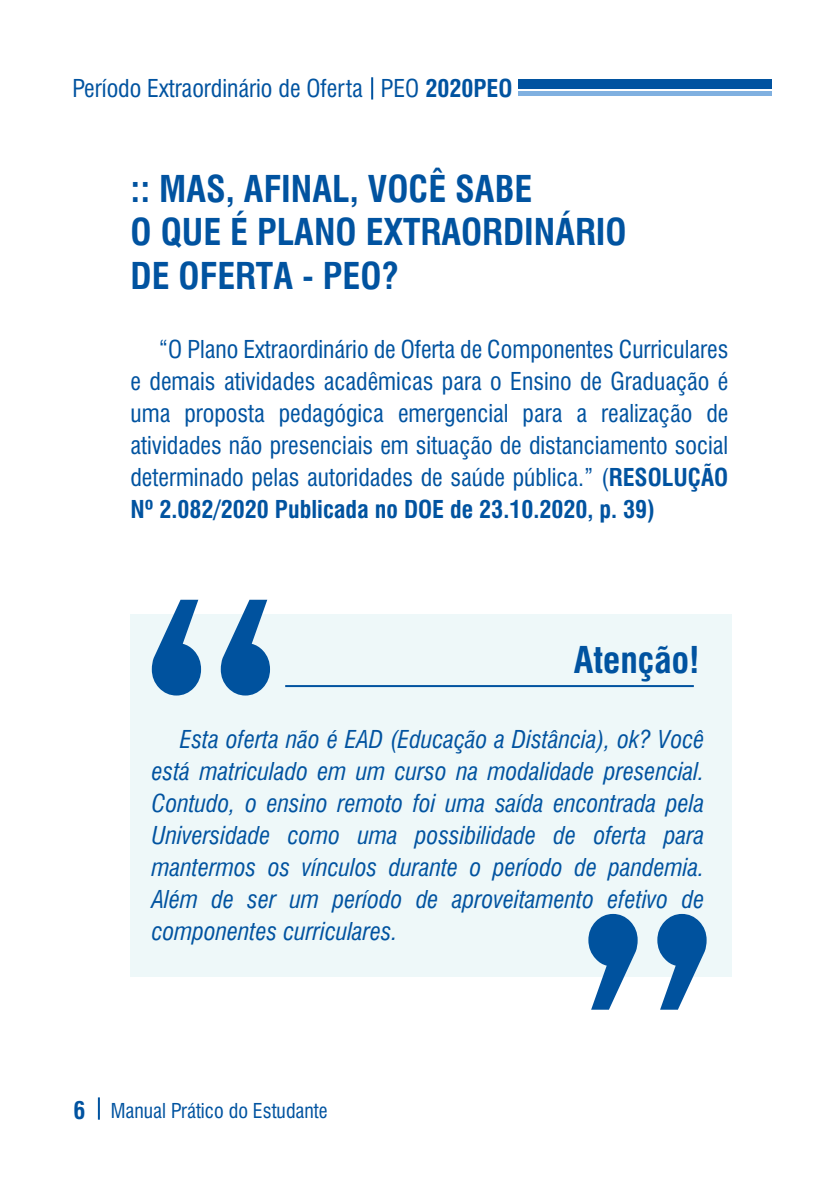
<style>
.page{position:relative;width:840px;height:1191px;background:#fff}
.page>*{position:absolute;margin:0;border:0;box-sizing:border-box;transform-origin:0 0}
.texto{font:700 condensed 36px/43.2px "Swiss 721 BT";color:#0153a0}
.texto-2{font:condensed 24px/32px "Swiss 721 BT";color:#0153a0;text-align:justify}
.texto-3{font:italic condensed 24px/32px "Swiss 721 BT";color:#0153a0;text-align:justify}
.t1{font:condensed 20px "Swiss 721 BT";color:#0153a0}
.s1{font-weight:700}
.s2{font-weight:700;font-size:24px}
</style>
<div class="page">
<hr style="left:371px;top:77px;width:2px;height:22px;background:#0153a0">
<hr style="left:98px;top:1097px;width:2px;height:22px;background:#0153a0">
<div style="left:518px;top:79px;width:321px;height:9px;background:#0153a0"></div>
<div style="left:518px;top:91px;width:321px;height:5px;background:#80b0e0"></div>
<div style="left:771px;top:34px;width:68px;height:238px;background:#fff"></div>
<div style="left:130px;top:614px;width:601px;height:363px;background:#eef8f9"></div>
<hr style="left:285px;top:685px;width:408px;height:2px;background:#0153a0">
<svg style="left:152px;top:600px;width:118px;height:95px"></svg>
<svg style="left:588px;top:914px;width:118px;height:95px"></svg>
<p class="texto-2" style="left:72px;top:72px;width:441px">Período Extraordinário de Oferta PEO <span class="s1">2020PEO</span></p>
<p class="texto" style="left:130px;top:167px;width:497px">:: MAS, AFINAL, VOCÊ SABE<br>O QUE É PLANO EXTRAORDINÁRIO<br>DE OFERTA - PEO?</p>
<p class="texto-2" style="left:130px;top:333px;width:599px;text-indent:28px">“O Plano Extraordinário de Oferta de Componentes Curriculares e demais atividades acadêmicas para o Ensino de Graduação é uma proposta pedagógica emergencial para a realização de atividades não presenciais em situação de distanciamento social determinado pelas autoridades de saúde pública.” (<span class="s1">RESOLUÇÃO Nº 2.082/2020 Publicada no DOE de 23.10.2020, p. 39)</span></p>
<p class="texto" style="left:573px;top:638px;width:127px">Atenção!</p>
<p class="texto-3" style="left:152px;top:723px;width:554px;text-indent:28px">Esta oferta não é EAD (Educação a Distância), ok? Você está matriculado em um curso na modalidade presencial.<br>Contudo, o ensino remoto foi uma saída encontrada pela Universidade como uma possibilidade de oferta para mantermos os vínculos durante o período de pandemia.<br>Além de ser um período de aproveitamento efetivo de componentes curriculares.</p>
<p class="t1" style="left:73px;top:1099px;width:255px"><span class="s2">6</span> Manual Prático do Estudante</p>
</div>
